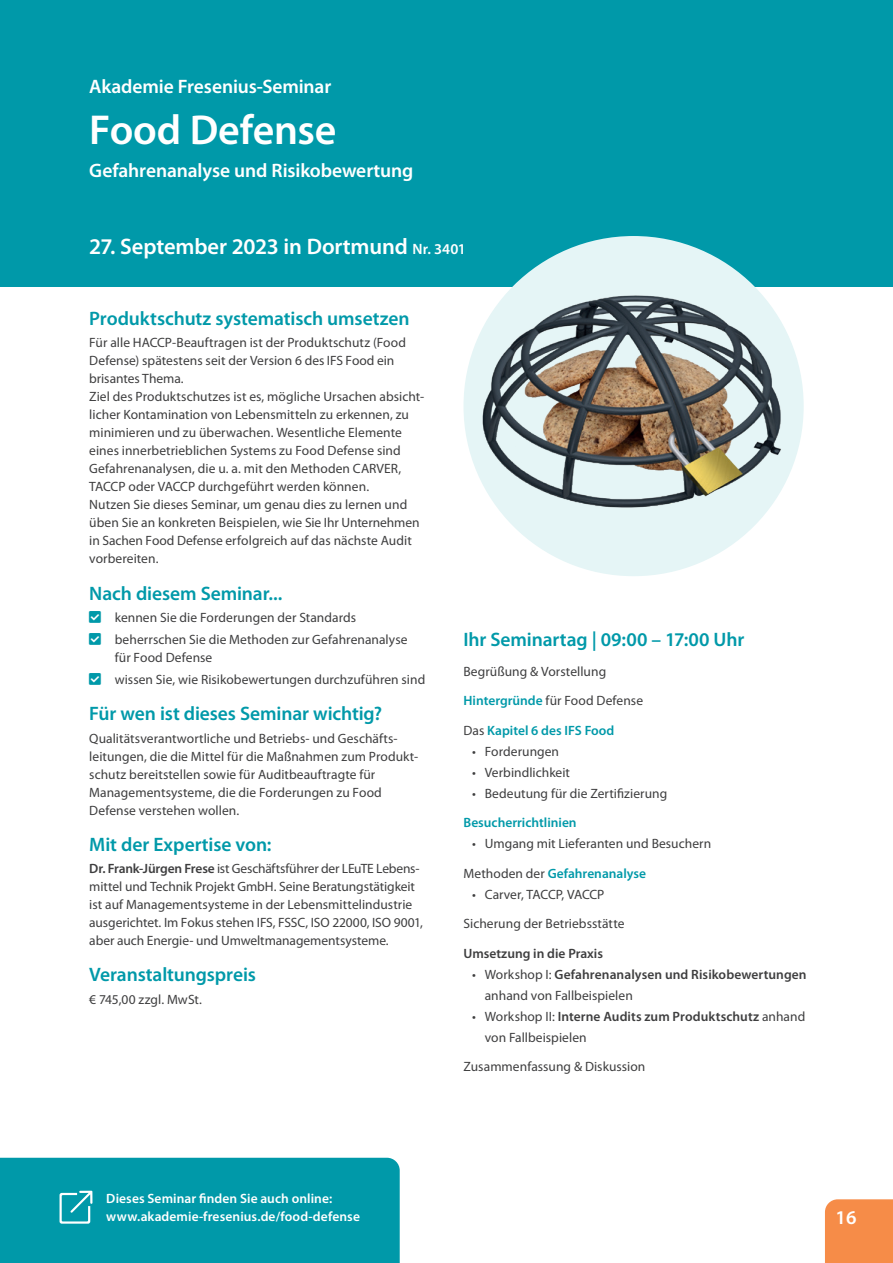
<style>
.page{position:relative;width:893px;height:1263px;background:#fff}
.page>*{position:absolute;margin:0;border:0;box-sizing:border-box;transform-origin:0 0}
.t1{font:600 42px "Myriad Pro";letter-spacing:-.005em;color:#fff}
.t2{font:600 22.5px "Myriad Pro";letter-spacing:-.005em;color:#fff}
.t3{font:600 19.5px "Myriad Pro";letter-spacing:-.005em;color:#0099a9}
.t4{font:600 19.5px "Myriad Pro";letter-spacing:-.005em;color:#fff}
.t5{font:13.5px/18px "Myriad Pro";color:#3e3e3f}
.t6{font:600 13.5px/21px "Myriad Pro";letter-spacing:.005em;color:#3e3e3f}
.t7{font:600 13.5px/18px "Myriad Pro";letter-spacing:.005em;color:#fff}
.t8{font:600 13.5px "Myriad Pro";color:#0099a9}
.s1{font-size:15px}
.s2{font-weight:600}
.s3{font-weight:600;color:#0099a9}
.s4{font-weight:400;color:#3e3e3f}
.s5{font-weight:400}
</style>
<div class="page">
<div style="left:0;top:0;width:893px;height:287px;background:#0099a9"></div>
<div style="left:0;top:1158px;width:400px;height:105px;background:#0099a9"></div>
<div style="left:463px;top:236px;width:341px;height:340px;background:#e5f5f6;border-radius:50%"></div>
<img style="left:463px;top:284px;width:341px;height:244px">
<div style="left:825px;top:1199px;width:68px;height:64px;background:#f68c48"></div>
<p class="t4" style="left:89px;top:74px;width:244px">Akademie Fresenius-Seminar</p>
<p class="t1" style="left:89px;top:103px;width:249px">Food Defense</p>
<p class="t4" style="left:89px;top:158px;width:326px">Gefahrenanalyse und Risikobewertung</p>
<p class="t2" style="left:89px;top:232px;width:378px">27. September 2023 in Dortmund <span class="s1">Nr. 3401</span></p>
<p class="t3" style="left:89px;top:306px;width:322px">Produktschutz systematisch umsetzen</p>
<p class="t5" style="left:89px;top:334px;width:318px">Für alle HACCP-Beauftragen ist der Produktschutz (Food<br>Defense) spätestens seit der Version 6 des IFS Food ein brisantes Thema.</p>
<p class="t5" style="left:89px;top:388px;width:336px">Ziel des Produktschutzes ist es, mögliche Ursachen absicht&shy;licher Kontamination von Lebensmitteln zu erkennen, zu minimieren und zu überwachen. Wesentliche Elemente eines innerbetrieblichen Systems zu Food Defense sind Gefahrenanalysen, die u. a. mit den Methoden CARVER, TACCP oder VACCP durchgeführt werden können.</p>
<p class="t5" style="left:89px;top:496px;width:332px">Nutzen Sie dieses Seminar, um genau dies zu lernen und üben Sie an konkreten Beispielen, wie Sie Ihr Unternehmen in Sachen Food Defense erfolgreich auf das nächste Audit vorbereiten.</p>
<p class="t3" style="left:89px;top:580px;width:195px">Nach diesem Seminar...</p>
<p class="t5" style="left:115px;top:608px;width:243px">kennen Sie die Forderungen der Standards</p>
<p class="t5" style="left:115px;top:630px;width:294px">beherrschen Sie die Methoden zur Gefahrenanalyse für Food Defense</p>
<p class="t5" style="left:115px;top:670px;width:312px">wissen Sie, wie Risikobewertungen durchzuführen sind</p>
<p class="t3" style="left:89px;top:701px;width:294px">Für wen ist dieses Seminar wichtig?</p>
<p class="t5" style="left:89px;top:729px;width:330px">Qualitätsverantwortliche und Betriebs- und Geschäfts&shy;leitungen, die die Mittel für die Maßnahmen zum Produkt&shy;schutz bereitstellen sowie für Auditbeauftragte für Managementsysteme, die die Forderungen zu Food Defense verstehen wollen.</p>
<p class="t3" style="left:89px;top:832px;width:184px">Mit der Expertise von:</p>
<p class="t5" style="left:89px;top:859px;width:335px"><span class="s2">Dr. Frank-Jürgen Frese</span> ist Geschäftsführer der LEuTE Lebens&shy;mittel und Technik Projekt GmbH. Seine Beratungstätigkeit ist auf Managementsysteme in der Lebensmittelindustrie ausgerichtet. Im Fokus stehen IFS, FSSC, ISO 22000, ISO 9001, aber auch Energie- und Umweltmanagementsysteme.</p>
<p class="t3" style="left:89px;top:962px;width:168px">Veranstaltungspreis</p>
<p class="t5" style="left:89px;top:990px;width:114px">€ 745,00 zzgl. MwSt.</p>
<p class="t3" style="left:463px;top:627px;width:282px">Ihr Seminartag | 09:00 – 17:00 Uhr</p>
<p class="t5" style="left:463px;top:662px;width:144px">Begrüßung &amp; Vorstellung</p>
<p class="t5" style="left:463px;top:691px;width:181px"><span class="s3">Hintergründe</span> für Food Defense</p>
<p class="t8" style="left:463px;top:721px;width:152px"><span class="s4">Das</span> Kapitel 6 des IFS Food</p>
<p class="t5" style="left:472px;top:742px;width:89px">• Forderungen</p>
<p class="t5" style="left:472px;top:763px;width:100px">• Verbindlichkeit</p>
<p class="t5" style="left:472px;top:784px;width:197px">• Bedeutung für die Zertifizierung</p>
<p class="t8" style="left:463px;top:814px;width:115px">Besucherrichtlinien</p>
<p class="t5" style="left:472px;top:834px;width:241px">• Umgang mit Lieferanten und Besuchern</p>
<p class="t8" style="left:463px;top:864px;width:184px"><span class="s4">Methoden der</span> Gefahrenanalyse</p>
<p class="t5" style="left:472px;top:885px;width:134px">• Carver, TACCP, VACCP</p>
<p class="t5" style="left:463px;top:914px;width:163px">Sicherung der Betriebsstätte</p>
<p class="t6" style="left:463px;top:942px;width:141px">Umsetzung in die Praxis</p>
<p class="t6" style="left:485px;top:963px;width:323px;text-indent:-13px"><span class="s5">• Workshop I:</span> Gefahrenanalysen und Risikobewertungen <span class="s5">anhand von Fallbeispielen</span></p>
<p class="t5" style="left:485px;top:1005px;width:322px;line-height:21px;text-indent:-13px">• Workshop II: <span class="s2">Interne Audits zum Produktschutz</span> anhand von Fallbeispielen</p>
<p class="t5" style="left:463px;top:1057px;width:183px">Zusammenfassung &amp; Diskussion</p>
<p class="t7" style="left:106px;top:1189px;width:255px">Dieses Seminar finden Sie auch online: www.akademie-fresenius.de/food-defense</p>
<h3 class="t4" style="left:835px;top:1205px;width:22px">16</h3>
</div>
